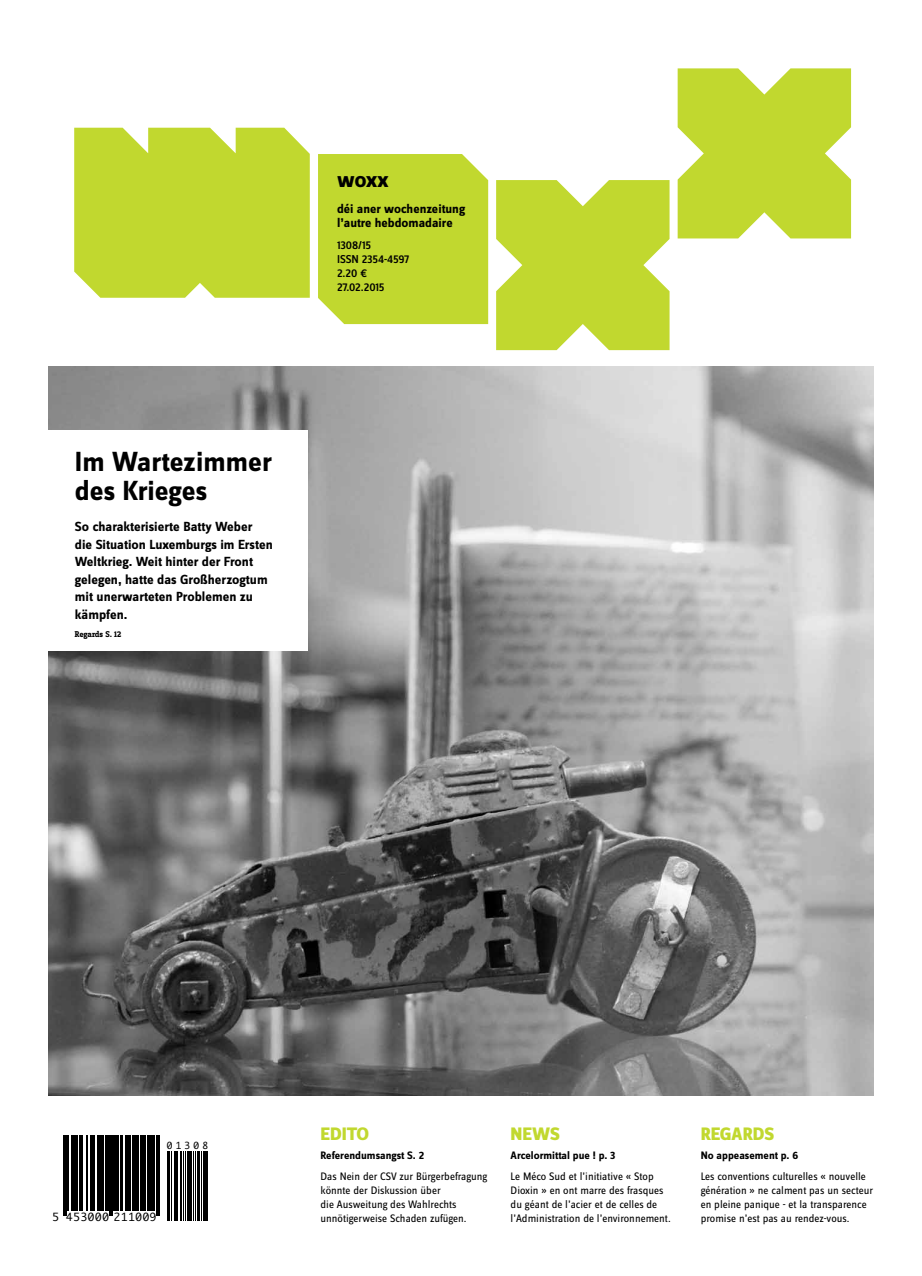
<style>
.page{position:relative;width:922px;height:1276px;background:#fff}
.page>*{position:absolute;margin:0;border:0;box-sizing:border-box;transform-origin:0 0}
.t1{font:700 28.75px/28.8px "Zine Sans Dis";color:#000}
.t2{font:700 23.12px "Zine Sans Dis";color:#000}
.t3{font:800 18.75px "Zine Sans Dis";letter-spacing:-.01em;color:#c1d82f}
.t4{font:700 13.75px/17.5px "Zine Sans Dis";color:#000}
.t5{font:700 13.12px/14.4px "Zine Sans Dis";color:#000}
.t6{font:500 11.88px/13.8px "Zine Sans Dis";letter-spacing:-.01em;color:#000}
.t7{font:11.25px/13.8px "Zine Sans Dis";color:#000}
.t8{font:700 11.25px "Zine Sans Dis";color:#000}
.t9{font:10.88px "Monaco";letter-spacing:.065em;color:#000}
.t10{font:9.38px "Monaco";letter-spacing:.35em;color:#000}
.t11{font:700 8.75px "Zine Slab Dis";letter-spacing:-.005em;color:#000}
</style>
<div class="page">
<img style="left:49px;top:366px;width:823px;height:729px">
<div style="left:47px;top:430px;width:261px;height:220px;background:#fff"></div>
<svg style="left:63px;top:1135px;width:97px;height:81px;fill:#000"></svg>
<hr style="left:63px;top:1135px;width:1px;height:80px;background:#000">
<hr style="left:65px;top:1135px;width:1px;height:80px;background:#000">
<hr style="left:67px;top:1135px;width:1px;height:75px;background:#000">
<hr style="left:71px;top:1135px;width:2px;height:75px;background:#000">
<hr style="left:74px;top:1135px;width:3px;height:75px;background:#000">
<hr style="left:79px;top:1135px;width:1px;height:75px;background:#000">
<hr style="left:81px;top:1135px;width:1px;height:75px;background:#000">
<hr style="left:86px;top:1135px;width:1px;height:75px;background:#000">
<hr style="left:91px;top:1135px;width:2px;height:75px;background:#000">
<hr style="left:94px;top:1135px;width:1px;height:75px;background:#000">
<hr style="left:98px;top:1135px;width:2px;height:75px;background:#000">
<hr style="left:101px;top:1135px;width:1px;height:75px;background:#000">
<hr style="left:103px;top:1135px;width:1px;height:75px;background:#000">
<hr style="left:106px;top:1135px;width:3px;height:75px;background:#000">
<hr style="left:110px;top:1135px;width:1px;height:80px;background:#000">
<hr style="left:112px;top:1135px;width:1px;height:80px;background:#000">
<hr style="left:114px;top:1135px;width:2px;height:75px;background:#000">
<hr style="left:117px;top:1135px;width:2px;height:75px;background:#000">
<hr style="left:121px;top:1135px;width:2px;height:75px;background:#000">
<hr style="left:125px;top:1135px;width:2px;height:75px;background:#000">
<hr style="left:128px;top:1135px;width:2px;height:75px;background:#000">
<hr style="left:132px;top:1135px;width:2px;height:75px;background:#000">
<hr style="left:135px;top:1135px;width:3px;height:75px;background:#000">
<hr style="left:140px;top:1135px;width:1px;height:75px;background:#000">
<hr style="left:142px;top:1135px;width:3px;height:75px;background:#000">
<hr style="left:147px;top:1135px;width:1px;height:75px;background:#000">
<hr style="left:149px;top:1135px;width:3px;height:75px;background:#000">
<hr style="left:153px;top:1135px;width:1px;height:75px;background:#000">
<hr style="left:156px;top:1135px;width:1px;height:80px;background:#000">
<hr style="left:158px;top:1135px;width:1px;height:80px;background:#000">
<hr style="left:167px;top:1151px;width:1px;height:70px;background:#000">
<hr style="left:168px;top:1151px;width:2px;height:70px;background:#000">
<hr style="left:171px;top:1151px;width:1px;height:70px;background:#000">
<hr style="left:174px;top:1151px;width:2px;height:70px;background:#000">
<hr style="left:177px;top:1151px;width:1px;height:70px;background:#000">
<hr style="left:180px;top:1151px;width:2px;height:70px;background:#000">
<hr style="left:183px;top:1151px;width:1px;height:70px;background:#000">
<hr style="left:185px;top:1151px;width:1px;height:70px;background:#000">
<hr style="left:187px;top:1151px;width:3px;height:70px;background:#000">
<hr style="left:191px;top:1151px;width:1px;height:70px;background:#000">
<hr style="left:193px;top:1151px;width:1px;height:70px;background:#000">
<hr style="left:195px;top:1151px;width:1px;height:70px;background:#000">
<hr style="left:197px;top:1151px;width:3px;height:70px;background:#000">
<hr style="left:201px;top:1151px;width:1px;height:70px;background:#000">
<hr style="left:203px;top:1151px;width:1px;height:70px;background:#000">
<hr style="left:205px;top:1151px;width:3px;height:70px;background:#000">
<svg style="left:496px;top:180px;width:173px;height:170px;background:#c6db42"></svg>
<svg style="left:677px;top:68px;width:173px;height:170px;background:#c6db43"></svg>
<div style="left:318px;top:154px;width:170px;height:170px;background:#c1d82f"></div>
<div style="left:74px;top:128px;width:236px;height:170px;background:#c1d82f"></div>
<h1 class="t1" style="left:75px;top:449px;width:199px">Im Wartezimmer des Krieges</h1>
<p class="t4" style="left:75px;top:519px;width:199px">So charakterisierte Batty Weber die Situation Luxemburgs im Ersten<br>Weltkrieg. Weit hinter der Front gelegen, hatte das Großherzogtum mit unerwarteten Problemen zu kämpfen.</p>
<p class="t11" style="left:75px;top:629px;width:48px">Regards S. 12</p>
<h2 class="t2" style="left:337px;top:168px;width:53px">woxx</h2>
<p class="t5" style="left:337px;top:202px;width:130px">déi aner wochenzeitung l’autre hebdomadaire</p>
<p class="t6" style="left:337px;top:239px;width:74px">1308/15<br>ISSN 2354-4597<br>2.20 €<br>27.02.2015</p>
<p class="t10" style="left:167px;top:1137px;width:43px">01308</p>
<p class="t9" style="left:52px;top:1207px;width:106px">5 453000 211009</p>
<h3 class="t3" style="left:320px;top:1123px;width:50px">EDITO</h3>
<h3 class="t3" style="left:510px;top:1123px;width:51px">NEWS</h3>
<h3 class="t3" style="left:700px;top:1123px;width:75px">REGARDS</h3>
<p class="t8" style="left:320px;top:1149px;width:105px">Referendumsangst S. 2</p>
<p class="t7" style="left:320px;top:1170px;width:168px">Das Nein der CSV zur Bürgerbefragung könnte der Diskussion über<br>die Ausweitung des Wahlrechts unnötigerweise Schaden zufügen.</p>
<p class="t8" style="left:510px;top:1149px;width:106px">Arcelormittal pue ! p. 3</p>
<p class="t7" style="left:510px;top:1170px;width:161px">Le Méco Sud et l’initiative « Stop Dioxin » en ont marre des frasques du géant de l’acier et de celles de l’Administration de l’environnement.</p>
<p class="t8" style="left:700px;top:1149px;width:99px">No appeasement p. 6</p>
<p class="t7" style="left:700px;top:1170px;width:174px">Les conventions culturelles « nouvelle génération » ne calment pas un secteur en pleine panique - et la transparence promise n’est pas au rendez-vous.</p>
</div>
